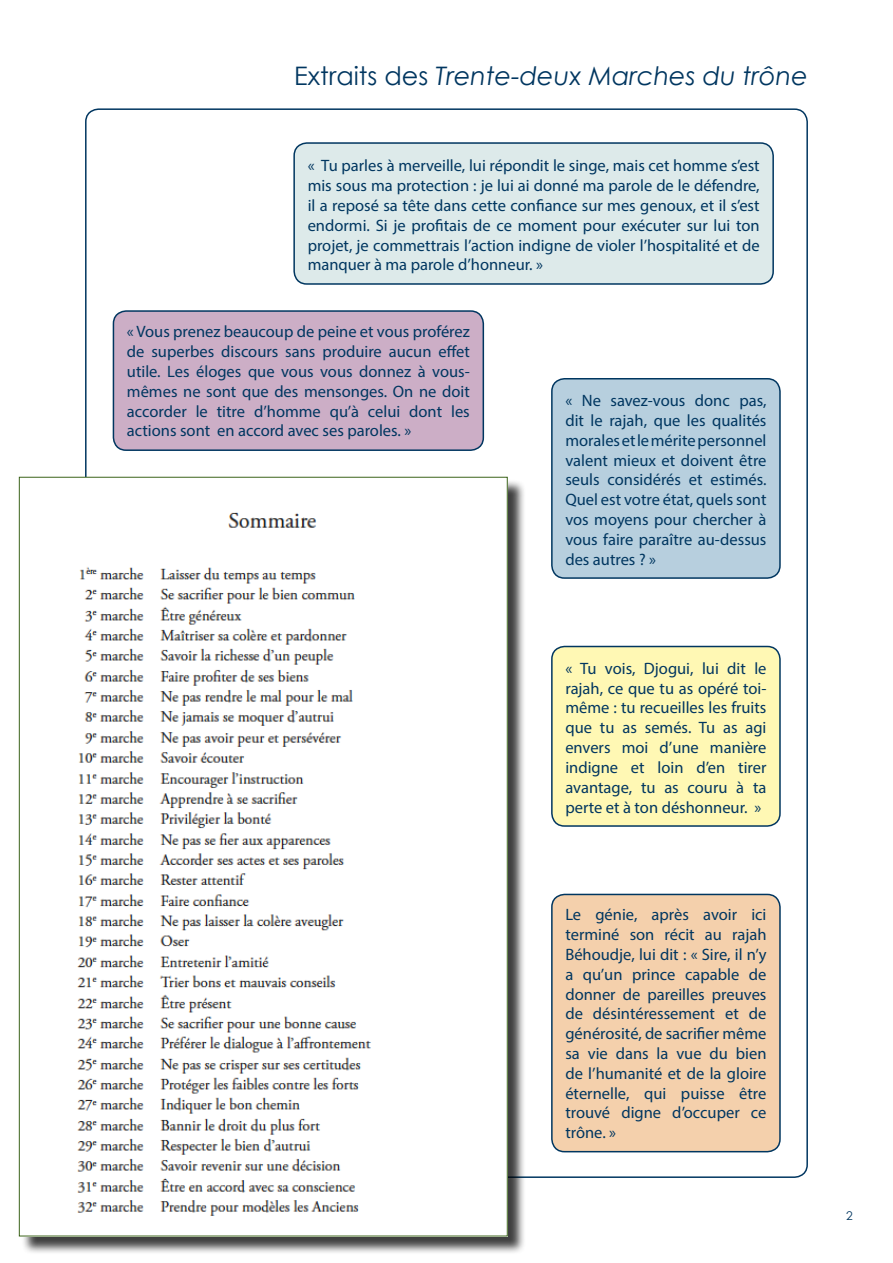
<style>
.page{position:relative;width:893px;height:1263px;background:#fff}
.page>*{position:absolute;margin:0;border:0;box-sizing:border-box;transform-origin:0 0}
.t1{font:italic 25.5px "Century Gothic";color:#003660}
.t2{font:16.5px/19.8px "Myriad Pro";color:#003660;text-align:justify}
.t3{font:12px "Century Gothic";color:#003660}
.s1{font-style:normal}
</style>
<div class="page">
<div style="left:21px;top:479px;width:505px;height:776px;background:#000;opacity:.75"></div>
<img style="left:21px;top:479px;width:484px;height:755px">
<div style="left:294px;top:143px;width:479px;height:141px;background:#ddeaea;border-radius:13px"></div>
<div style="left:293px;top:142px;width:481px;height:143px;border:2px solid #003660;border-radius:13px"></div>
<div style="left:552px;top:379px;width:228px;height:199px;background:#b7cfde;border-radius:13px"></div>
<div style="left:551px;top:378px;width:230px;height:201px;border:2px solid #003660;border-radius:13px"></div>
<div style="left:113px;top:311px;width:370px;height:139px;background:#ccaec6;border-radius:13px"></div>
<div style="left:113px;top:310px;width:371px;height:141px;border:2px solid #003660;border-radius:13px"></div>
<div style="left:552px;top:646px;width:228px;height:180px;background:#fff8b4;border-radius:13px"></div>
<div style="left:551px;top:646px;width:230px;height:181px;border:2px solid #003660;border-radius:13px"></div>
<div style="left:552px;top:894px;width:228px;height:258px;background:#f4d0ac;border-radius:13px"></div>
<div style="left:551px;top:894px;width:230px;height:258px;border:2px solid #003660;border-radius:13px"></div>
<h1 class="t1" style="left:294px;top:60px;width:515px"><span class="s1">Extraits des</span> Trente-deux Marches du trône</h1>
<p class="t2" style="left:308px;top:156px;width:454px">« Tu parles à merveille, lui répondit le singe, mais cet homme s’est mis sous ma protection : je lui ai donné ma parole de le défendre, il a reposé sa tête dans cette confiance sur mes genoux, et il s’est endormi. Si je profitais de ce moment pour exécuter sur lui ton projet, je commettrais l’action indigne de violer l’hospitalité et de manquer à ma parole d’honneur. »</p>
<p class="t2" style="left:127px;top:322px;width:344px">« Vous prenez beaucoup de peine et vous proférez de superbes discours sans produire aucun effet utile. Les éloges que vous vous donnez à vous&shy;mêmes ne sont que des mensonges. On ne doit accorder le titre d’homme qu’à celui dont les actions sont en accord avec ses paroles. »</p>
<p class="t2" style="left:565px;top:390px;width:203px">« Ne savez-vous donc pas, dit le rajah, que les qualités morales et le mérite personnel valent mieux et doivent être seuls considérés et estimés.<br>Quel est votre état, quels sont vos moyens pour chercher à vous faire paraître au-dessus des autres ? »</p>
<p class="t2" style="left:565px;top:658px;width:203px">« Tu vois, Djogui, lui dit le rajah, ce que tu as opéré toi&shy;même : tu recueilles les fruits que tu as semés. Tu as agi envers moi d’une manière indigne et loin d’en tirer avantage, tu as couru à ta perte et à ton déshonneur. »</p>
<p class="t2" style="left:565px;top:905px;width:203px">Le génie, après avoir ici terminé son récit au rajah Béhoudje, lui dit : « Sire, il n’y a qu’un prince capable de donner de pareilles preuves de désintéressement et de générosité, de sacrifier même sa vie dans la vue du bien de l’humanité et de la gloire éternelle, qui puisse être trouvé digne d’occuper ce trône. »</p>
<p class="t3" style="left:846px;top:1208px;width:8px">2</p>
</div>
